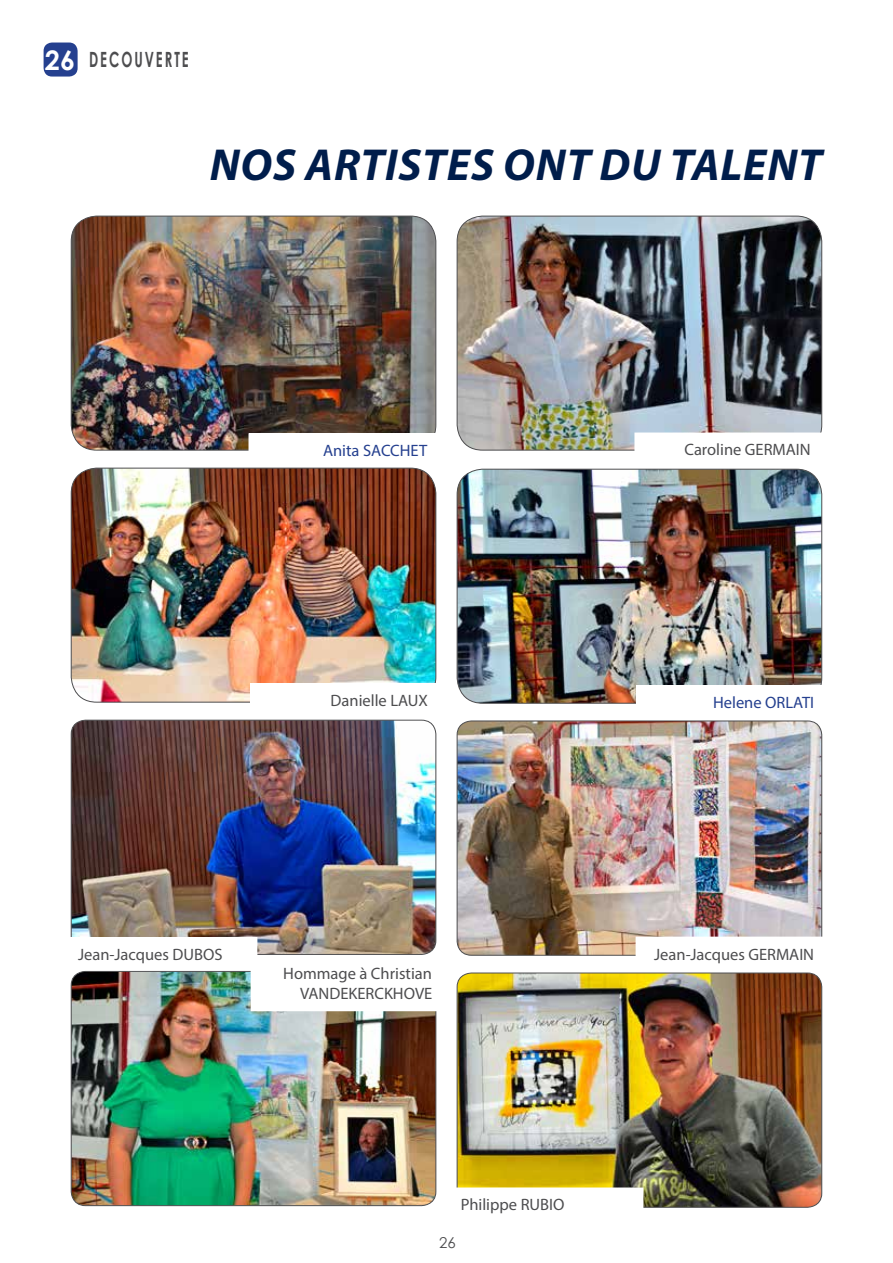
<style>
.page{position:relative;width:893px;height:1263px;background:#fff}
.page>*{position:absolute;margin:0;border:0;box-sizing:border-box;transform-origin:0 0}
.t1{font:italic 700 45px "Myriad Pro";letter-spacing:.02em;color:#001d4b}
.t2{font:700 21px "Century Gothic";letter-spacing:.15em;color:#4d4d4f;scale:.63 1}
.t3{font:16.5px/19.8px "Myriad Pro";color:#4d4d4f;text-align:right}
.t4{font:16.5px "Myriad Pro";color:#25408f}
.t5{font:15px "Century Gothic";color:#4d4d4f}
.s1{font-size:27px;color:#fff}
</style>
<div class="page">
<div style="left:44px;top:43px;width:34px;height:34px;background:#25408f;border-radius:9px"></div>
<img style="left:71px;top:216px;width:365px;height:234px">
<div style="left:71px;top:216px;width:365px;height:234px;border:1px solid #4d4d4f;border-radius:26px"></div>
<img style="left:457px;top:216px;width:365px;height:234px">
<div style="left:457px;top:216px;width:365px;height:234px;border:1px solid #4d4d4f;border-radius:26px"></div>
<img style="left:457px;top:469px;width:365px;height:234px">
<div style="left:457px;top:469px;width:365px;height:234px;border:1px solid #4d4d4f;border-radius:26px"></div>
<img style="left:71px;top:468px;width:365px;height:234px">
<div style="left:71px;top:468px;width:365px;height:234px;border:1px solid #4d4d4f;border-radius:26px"></div>
<img style="left:71px;top:720px;width:365px;height:234px">
<div style="left:71px;top:720px;width:365px;height:234px;border:1px solid #4d4d4f;border-radius:14px"></div>
<img style="left:457px;top:721px;width:365px;height:234px">
<div style="left:457px;top:721px;width:365px;height:234px;border:1px solid #4d4d4f;border-radius:14px"></div>
<img style="left:457px;top:973px;width:365px;height:234px">
<div style="left:457px;top:973px;width:365px;height:234px;border:1px solid #4d4d4f;border-radius:14px"></div>
<img style="left:71px;top:971px;width:365px;height:234px">
<div style="left:71px;top:971px;width:365px;height:235px;border:1px solid #4d4d4f;border-radius:14px"></div>
<div style="left:249px;top:434px;width:186px;height:32px;background:#fff"></div>
<div style="left:250px;top:683px;width:186px;height:33px;background:#fff"></div>
<div style="left:71px;top:937px;width:186px;height:33px;background:#fff"></div>
<div style="left:251px;top:956px;width:186px;height:55px;background:#fff"></div>
<div style="left:635px;top:433px;width:186px;height:32px;background:#fff"></div>
<div style="left:634px;top:432px;width:188px;height:34px;border:1px solid #fff"></div>
<div style="left:636px;top:685px;width:186px;height:33px;background:#fff"></div>
<div style="left:636px;top:937px;width:186px;height:32px;background:#fff"></div>
<div style="left:636px;top:936px;width:187px;height:34px;border:1px solid #fff"></div>
<div style="left:457px;top:1188px;width:186px;height:32px;background:#fff"></div>
<div style="left:456px;top:1187px;width:187px;height:34px;border:1px solid #fff"></div>
<p class="t2" style="left:45px;top:44px;width:230px"><span class="s1">26</span> DECOUVERTE</p>
<h1 class="t1" style="left:210px;top:136px;width:614px">NOS ARTISTES ONT DU TALENT</h1>
<p class="t4" style="left:323px;top:440px;width:106px">Anita SACCHET</p>
<p class="t3" style="left:331px;top:690px;width:99px">Danielle LAUX</p>
<p class="t3" style="left:685px;top:440px;width:128px">Caroline GERMAIN</p>
<p class="t4" style="left:713px;top:692px;width:103px">Helene ORLATI</p>
<p class="t3" style="left:78px;top:944px;width:146px">Jean-Jacques DUBOS</p>
<p class="t3" style="left:283px;top:964px;width:151px">Hommage à Christian<br>VANDEKERCKHOVE</p>
<p class="t3" style="left:461px;top:1195px;width:105px">Philippe RUBIO</p>
<p class="t5" style="left:439px;top:1232px;width:18px">26</p>
<p class="t3" style="left:654px;top:944px;width:161px">Jean-Jacques GERMAIN</p>
</div>
